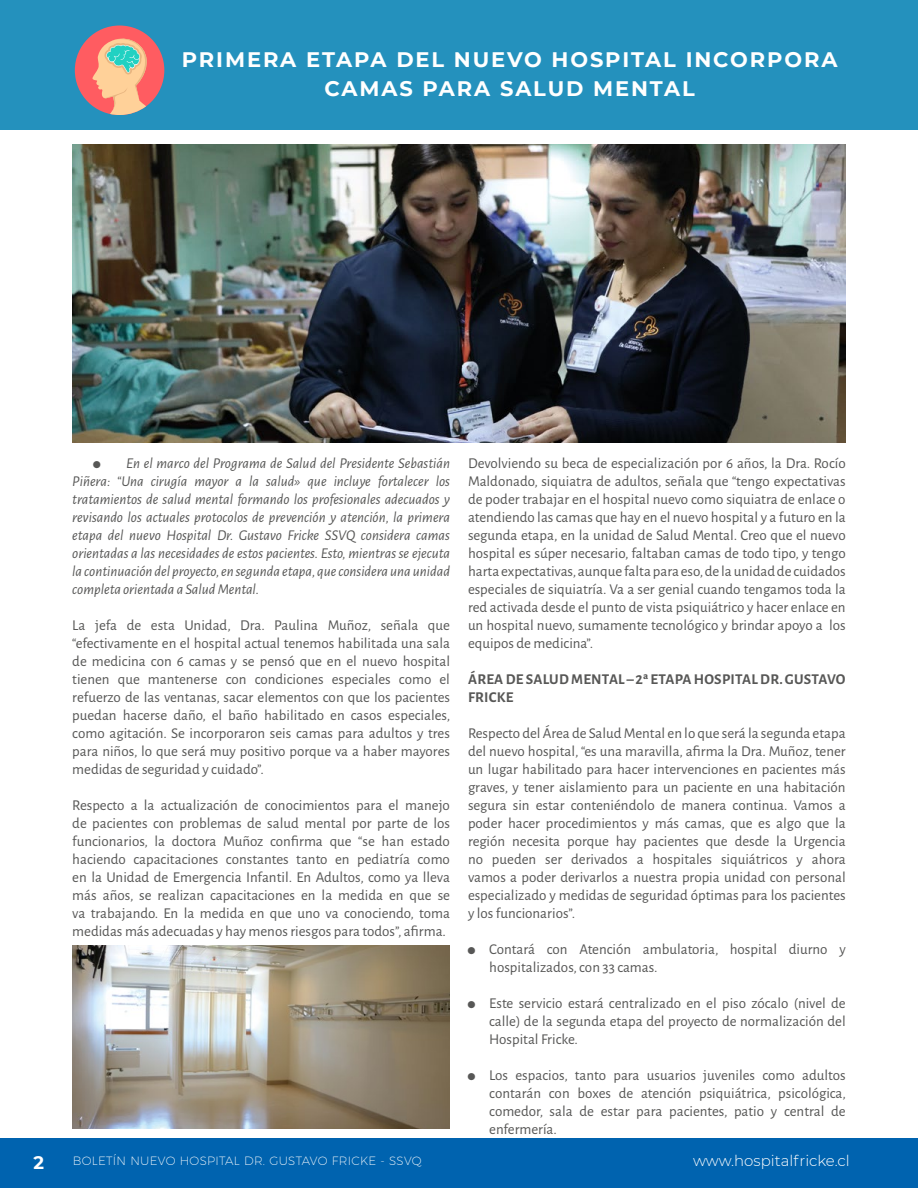
<style>
.page{position:relative;width:918px;height:1188px;background:#fff}
.page>*{position:absolute;margin:0;border:0;box-sizing:border-box;transform-origin:0 0}
.t1{font:700 21px/28.5px "Montserrat";letter-spacing:.09em;color:#fff;text-align:center}
.t2{font:700 18px "Montserrat";color:#fff}
.t3{font:15px/18px "Alegreya Sans";color:#575756;text-align:justify}
.t4{font:italic 15px/18px "Alegreya Sans";color:#575756;text-align:justify}
.t5{font:700 15px/18px "Alegreya Sans";letter-spacing:.015em;color:#575756}
.t6{font:300 15px "Montserrat";color:#fff}
.t7{font:200 12px "Montserrat";letter-spacing:.025em;color:#fff}
</style>
<div class="page">
<div style="left:0;top:0;width:918px;height:130px;background:#2491bd"></div>
<img style="left:72px;top:145px;width:774px;height:297px">
<img style="left:72px;top:946px;width:378px;height:183px">
<div style="left:75px;top:26px;width:89px;height:89px;background:#ff5c61;border-radius:50%"></div>
<svg style="left:92px;top:36px;width:57px;height:79px"></svg>
<div style="left:0;top:1138px;width:918px;height:50px;background:#0063af"></div>
<h1 class="t1" style="left:182px;top:44px;width:657px">PRIMERA ETAPA DEL NUEVO HOSPITAL INCORPORA<br>CAMAS PARA SALUD MENTAL</h1>
<p class="t4" style="left:72px;top:454px;width:379px;text-indent:54px">En el marco del Programa de Salud del Presidente Sebastián Piñera: “Una cirugía mayor a la salud» que incluye fortalecer los tratamientos de salud mental formando los profesionales adecuados y revisando los actuales protocolos de prevención y atención, la primera etapa del nuevo Hospital Dr. Gustavo Fricke SSVQ considera camas orientadas a las necesidades de estos pacientes. Esto, mientras se ejecuta la continuación del proyecto, en segunda etapa, que considera una unidad completa orientada a Salud Mental.</p>
<p class="t3" style="left:72px;top:615px;width:379px">La jefa de esta Unidad, Dra. Paulina Muñoz, señala que “efectivamente en el hospital actual tenemos habilitada una sala de medicina con 6 camas y se pensó que en el nuevo hospital tienen que mantenerse con condiciones especiales como el refuerzo de las ventanas, sacar elementos con que los pacientes puedan hacerse daño, el baño habilitado en casos especiales, como agitación. Se incorporaron seis camas para adultos y tres para niños, lo que será muy positivo porque va a haber mayores medidas de seguridad y cuidado”.</p>
<p class="t3" style="left:72px;top:795px;width:379px">Respecto a la actualización de conocimientos para el manejo de pacientes con problemas de salud mental por parte de los funcionarios, la doctora Muñoz confirma que “se han estado haciendo capacitaciones constantes tanto en pediatría como en la Unidad de Emergencia Infantil. En Adultos, como ya lleva más años, se realizan capacitaciones en la medida en que se va trabajando. En la medida en que uno va conociendo, toma medidas más adecuadas y hay menos riesgos para todos”, afirma.</p>
<p class="t3" style="left:468px;top:453px;width:379px">Devolviendo su beca de especialización por 6 años, la Dra. Rocío Maldonado, siquiatra de adultos, señala que “tengo expectativas de poder trabajar en el hospital nuevo como siquiatra de enlace o atendiendo las camas que hay en el nuevo hospital y a futuro en la segunda etapa, en la unidad de Salud Mental. Creo que el nuevo hospital es súper necesario, faltaban camas de todo tipo, y tengo harta expectativas, aunque falta para eso, de la unidad de cuidados especiales de siquiatría. Va a ser genial cuando tengamos toda la red activada desde el punto de vista psiquiátrico y hacer enlace en un hospital nuevo, sumamente tecnológico y brindar apoyo a los equipos de medicina”.</p>
<p class="t5" style="left:468px;top:669px;width:379px">ÁREA DE SALUD MENTAL – 2ª ETAPA HOSPITAL DR. GUSTAVO<br>FRICKE</p>
<p class="t3" style="left:468px;top:723px;width:379px">Respecto del Área de Salud Mental en lo que será la segunda etapa del nuevo hospital, “es una maravilla, afirma la Dra. Muñoz, tener un lugar habilitado para hacer intervenciones en pacientes más graves, y tener aislamiento para un paciente en una habitación segura sin estar conteniéndolo de manera continua. Vamos a poder hacer procedimientos y más camas, que es algo que la región necesita porque hay pacientes que desde la Urgencia no pueden ser derivados a hospitales siquiátricos y ahora vamos a poder derivarlos a nuestra propia unidad con personal especializado y medidas de seguridad óptimas para los pacientes y los funcionarios”.</p>
<p class="t3" style="left:489px;top:939px;width:358px">Contará con Atención ambulatoria, hospital diurno y hospitalizados, con 33 camas.</p>
<p class="t3" style="left:489px;top:993px;width:358px">Este servicio estará centralizado en el piso zócalo (nivel de calle) de la segunda etapa del proyecto de normalización del Hospital Fricke.</p>
<p class="t3" style="left:489px;top:1065px;width:358px">Los espacios, tanto para usuarios juveniles como adultos contarán con boxes de atención psiquiátrica, psicológica, comedor, sala de estar para pacientes, patio y central de enfermería.</p>
<p class="t2" style="left:34px;top:1149px;width:12px">2</p>
<p class="t7" style="left:73px;top:1151px;width:351px">BOLETÍN NUEVO HOSPITAL DR. GUSTAVO FRICKE - SSVQ</p>
<p class="t6" style="left:693px;top:1150px;width:158px">www.hospitalfricke.cl</p>
</div>
